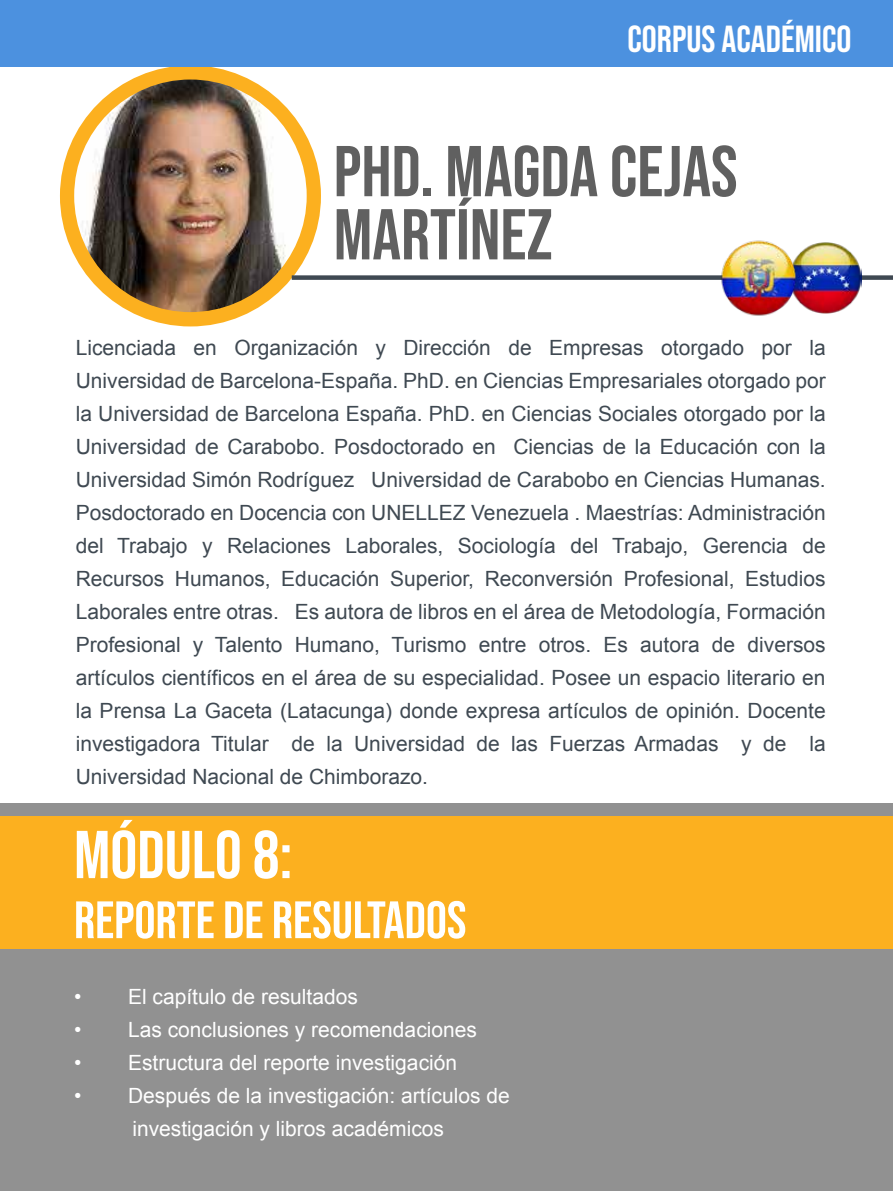
<style>
.page{position:relative;width:893px;height:1191px;background:#fff}
.page>*{position:absolute;margin:0;border:0;box-sizing:border-box;transform-origin:0 0}
.t1{font:71.7px/63.2px "Bebas Neue";color:#606060}
.t2{font:67.5px "Bebas Neue";color:#fff}
.t3{font:52.5px "Bebas Neue";color:#fff}
.t4{font:37.5px "Bebas Neue";color:#fff}
.t5{font:21px/33px "Arial";color:#3f4952;text-align:justify}
.t6{font:21px/33px "Arial";color:#fff;text-align:center}
</style>
<div class="page">
<div style="left:60px;top:65px;width:261px;height:261px;background:#fcb01f;border-radius:50%"></div>
<div style="left:0;top:803px;width:892px;height:387px;background:#919191"></div>
<img style="left:74px;top:80px;width:233px;height:232px;border-radius:116px">
<div style="left:0;top:0;width:892px;height:67px;background:#4c91df"></div>
<div style="left:292px;top:275px;width:601px;height:5px;background:#3f4952"></div>
<img style="left:804px;top:242px;width:57px;height:72px">
<img style="left:715px;top:240px;width:89px;height:76px">
<div style="left:0;top:816px;width:892px;height:132px;background:#fcb01f"></div>
<h3 class="t4" style="left:627px;top:18px;width:226px">CORPUS ACADÉMICO</h3>
<h1 class="t1" style="left:334px;top:139px;width:405px">PHD. MAGDA CEJAS<br>MARTÍNEZ</h1>
<p class="t5" style="left:76px;top:331px;width:751px">Licenciada en Organización y Dirección de Empresas otorgado por la Universidad de Barcelona-España. PhD. en Ciencias Empresariales otorgado por la Universidad de Barcelona España. PhD. en Ciencias Sociales otorgado por la Universidad de Carabobo. Posdoctorado en Ciencias de la Educación con la Universidad Simón Rodríguez Universidad de Carabobo en Ciencias Humanas.<br>Posdoctorado en Docencia con UNELLEZ Venezuela . Maestrías: Administración del Trabajo y Relaciones Laborales, Sociología del Trabajo, Gerencia de Recursos Humanos, Educación Superior, Reconversión Profesional, Estudios Laborales entre otras. Es autora de libros en el área de Metodología, Formación Profesional y Talento Humano, Turismo entre otros. Es autora de diversos artículos científicos en el área de su especialidad. Posee un espacio literario en la Prensa La Gaceta (Latacunga) donde expresa artículos de opinión. Docente investigadora Titular de la Universidad de las Fuerzas Armadas y de la Universidad Nacional de Chimborazo.</p>
<h2 class="t2" style="left:74px;top:816px;width:220px">MÓDULO 8:</h2>
<h3 class="t3" style="left:74px;top:890px;width:394px">REPORTE DE RESULTADOS</h3>
<p class="t6" style="left:74px;top:980px;width:285px">• El capítulo de resultados</p>
<p class="t6" style="left:74px;top:1013px;width:405px">• Las conclusiones y recomendaciones</p>
<p class="t6" style="left:74px;top:1046px;width:385px">• Estructura del reporte investigación</p>
<p class="t6" style="left:74px;top:1079px;width:437px">• Después de la investigación: artículos de investigación y libros académicos</p>
</div>
